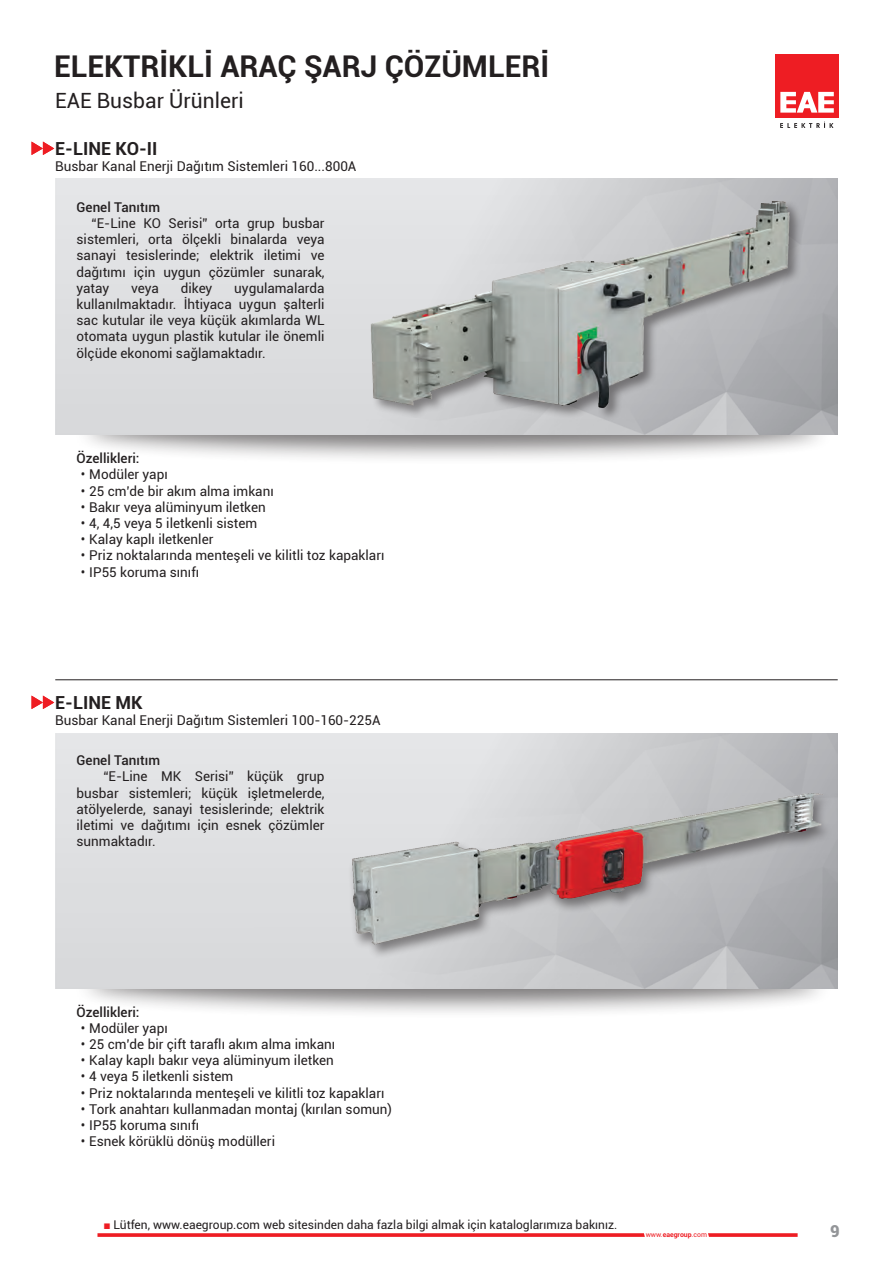
<style>
.page{position:relative;width:893px;height:1263px;background:#fff}
.page>*{position:absolute;margin:0;border:0;box-sizing:border-box;transform-origin:0 0}
.t1{font:700 30px "Roboto";color:#231f20}
.t2{font:21px "Roboto";color:#231f20}
.t3{font:700 18px "Roboto";color:#231f20}
.t4{font:900 16.5px "Roboto";color:#939598}
.t5{font:13.5px/16.2px "Roboto";color:#231f20;text-align:justify}
.t6{font:500 13.5px "Roboto";color:#231f20}
.t7{font:12px "Roboto";color:#231f20}
.t8{font:6.9px "Roboto";color:#ee1d23}
.s1{font-family:"Arial";color:#ee1d23}
.s2{font-weight:700}
</style>
<div class="page">
<div style="left:775px;top:54px;width:64px;height:64px;background:#ee1d23"></div>
<svg style="left:780px;top:92px;width:54px;height:21px"></svg>
<svg style="left:780px;top:122px;width:53px;height:6px"></svg>
<svg style="left:97px;top:1233px;width:701px;height:4px;background:#f04348"></svg>
<hr style="left:55px;top:679px;width:783px;height:1px;background:#231f20">
<div style="left:73px;top:392px;width:761px;height:73px;background:#231f20;opacity:.6"></div>
<svg style="left:32px;top:142px;width:22px;height:13px"></svg>
<img style="left:55px;top:179px;width:783px;height:255px">
<img style="left:360px;top:179px;width:439px;height:255px">
<div style="left:73px;top:946px;width:761px;height:73px;background:#231f20;opacity:.6"></div>
<svg style="left:32px;top:696px;width:22px;height:13px"></svg>
<div style="left:55px;top:733px;width:274px;height:255px;background:#dedfe1"></div>
<img style="left:329px;top:733px;width:509px;height:255px">
<h1 class="t1" style="left:54px;top:45px;width:497px">ELEKTRİKLİ ARAÇ ŞARJ ÇÖZÜMLERİ</h1>
<p class="t2" style="left:55px;top:86px;width:190px">EAE Busbar Ürünleri</p>
<p class="t3" style="left:55px;top:136px;width:104px">E-LINE KO-II</p>
<p class="t5" style="left:55px;top:158px;width:303px">Busbar Kanal Enerji Dağıtım Sistemleri 160...800A</p>
<p class="t6" style="left:77px;top:197px;width:85px">Genel Tanıtım</p>
<p class="t5" style="left:77px;top:215px;width:250px;text-indent:15px">“E-Line KO Serisi” orta grup busbar sistemleri, orta ölçekli binalarda veya sanayi tesislerinde; elektrik iletimi ve dağıtımı için uygun çözümler sunarak, yatay</p>
<p class="t5" style="left:77px;top:279px;width:250px;text-indent:158px">uygulamalarda kullanılmaktadır. İhtiyaca uygun şalterli sac kutular ile veya küçük akımlarda WL otomata uygun plastik kutular ile önemli ölçüde ekonomi sağlamaktadır.</p>
<p class="t5" style="left:131px;top:279px;width:29px">veya</p>
<p class="t5" style="left:181px;top:279px;width:33px">dikey</p>
<p class="t6" style="left:77px;top:449px;width:64px">Özellikleri:</p>
<p class="t5" style="left:81px;top:466px;width:88px">• Modüler yapı</p>
<p class="t5" style="left:81px;top:482px;width:194px">• 25 cm’de bir akım alma imkanı</p>
<p class="t5" style="left:81px;top:498px;width:186px">• Bakır veya alüminyum iletken</p>
<p class="t5" style="left:81px;top:515px;width:178px">• 4, 4,5 veya 5 iletkenli sistem</p>
<p class="t5" style="left:81px;top:531px;width:134px">• Kalay kaplı iletkenler</p>
<p class="t5" style="left:81px;top:547px;width:305px">• Priz noktalarında menteşeli ve kilitli toz kapakları</p>
<p class="t5" style="left:81px;top:563px;width:120px">• IP55 koruma sınıfı</p>
<p class="t3" style="left:55px;top:690px;width:89px">E-LINE MK</p>
<p class="t5" style="left:55px;top:711px;width:327px">Busbar Kanal Enerji Dağıtım Sistemleri 100-160-225A</p>
<p class="t6" style="left:77px;top:751px;width:85px">Genel Tanıtım</p>
<p class="t5" style="left:77px;top:768px;width:250px;text-indent:27px">“E-Line MK Serisi” küçük grup busbar sistemleri; küçük işletmelerde, atölyelerde, sanayi tesislerinde; elektrik iletimi ve dağıtımı için esnek çözümler sunmaktadır.</p>
<p class="t6" style="left:77px;top:1002px;width:64px">Özellikleri:</p>
<p class="t5" style="left:81px;top:1019px;width:88px">• Modüler yapı</p>
<p class="t5" style="left:81px;top:1035px;width:256px">• 25 cm’de bir çift taraflı akım alma imkanı</p>
<p class="t5" style="left:81px;top:1052px;width:255px">• Kalay kaplı bakır veya alüminyum iletken</p>
<p class="t5" style="left:81px;top:1068px;width:154px">• 4 veya 5 iletkenli sistem</p>
<p class="t5" style="left:81px;top:1084px;width:305px">• Priz noktalarında menteşeli ve kilitli toz kapakları</p>
<p class="t5" style="left:81px;top:1100px;width:313px">• Tork anahtarı kullanmadan montaj (kırılan somun)</p>
<p class="t5" style="left:81px;top:1116px;width:120px">• IP55 koruma sınıfı</p>
<p class="t5" style="left:81px;top:1133px;width:196px">• Esnek körüklü dönüş modülleri</p>
<p class="t7" style="left:103px;top:1217px;width:515px"><span class="s1">■</span> Lütfen, www.eaegroup.com web sitesinden daha fazla bilgi almak için kataloglarımıza bakınız.</p>
<p class="t8" style="left:646px;top:1229px;width:63px">www.<span class="s2">eaegroup</span>.com</p>
<p class="t4" style="left:830px;top:1219px;width:11px">9</p>
</div>
